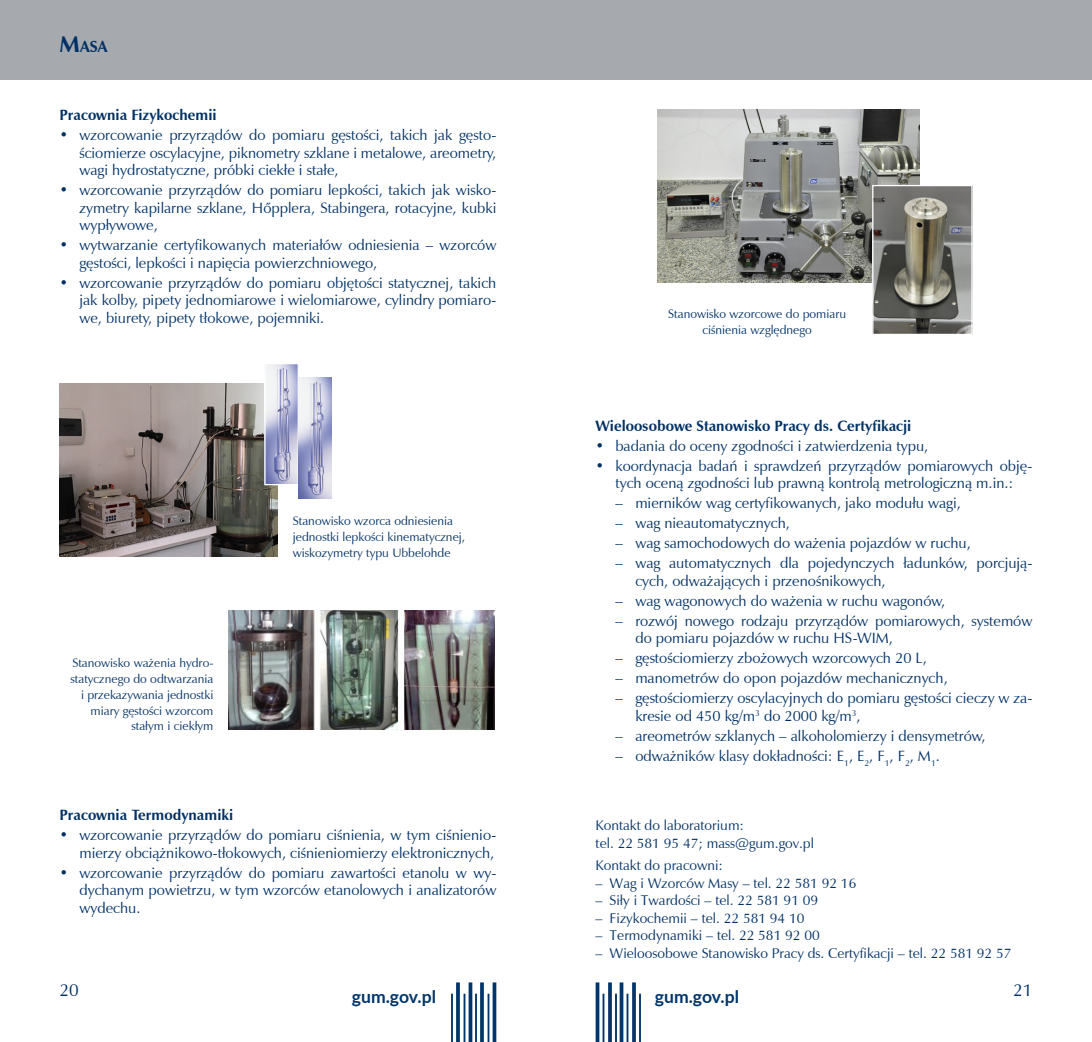
<style>
.page{position:relative;width:1092px;height:1042px;background:#fff}
.page>*{position:absolute;margin:0;border:0;box-sizing:border-box;transform-origin:0 0}
.t1{font:700 17.5px "Lato";color:#00356b}
.t2{font:17.5px "Zapf Humanist 601 L2";color:#003165}
.zywa_pagina{font:700 15.92px "Zapf Humanist 601 L2";color:#003165}
.tekst{font:14.88px/17.5px "Zapf Humanist 601 L2";color:#003165;text-align:justify}
.tekst-2{font:700 14.88px "Zapf Humanist 601 L2";color:#003165}
.dane_adresowe{font:14px "Zapf Humanist 601 L2";color:#003165}
.podpis{font:12.25px/15.8px "Zapf Humanist 601 L2";color:#003165}
.s1{font-size:22.75px}
</style>
<div class="page">
<svg style="left:595px;top:982px;width:4px;height:60px"></svg>
<svg style="left:619px;top:982px;width:4px;height:60px"></svg>
<svg style="left:608px;top:982px;width:4px;height:60px"></svg>
<hr style="left:632px;top:982px;width:3px;height:60px;background:#00356b">
<hr style="left:602px;top:993px;width:2px;height:49px;background:#00356b">
<hr style="left:626px;top:993px;width:2px;height:49px;background:#00356b">
<hr style="left:615px;top:993px;width:2px;height:49px;background:#00356b">
<hr style="left:639px;top:993px;width:2px;height:49px;background:#00356b">
<svg style="left:492px;top:982px;width:4px;height:60px"></svg>
<svg style="left:468px;top:982px;width:4px;height:60px"></svg>
<svg style="left:480px;top:982px;width:4px;height:60px"></svg>
<svg style="left:456px;top:982px;width:4px;height:60px"></svg>
<hr style="left:487px;top:993px;width:2px;height:49px;background:#00356b">
<hr style="left:463px;top:993px;width:2px;height:49px;background:#00356b">
<hr style="left:475px;top:993px;width:2px;height:49px;background:#00356b">
<hr style="left:451px;top:993px;width:2px;height:49px;background:#00356b">
<div style="left:546px;top:0;width:545px;height:79px;background:#a6a9ae"></div>
<div style="left:0;top:0;width:546px;height:79px;background:#a6a9ae"></div>
<img style="left:60px;top:383px;width:218px;height:174px">
<img style="left:266px;top:365px;width:31px;height:118px">
<div style="left:264px;top:363px;width:35px;height:122px;border:1px solid #fff"></div>
<img style="left:298px;top:378px;width:33px;height:121px">
<img style="left:228px;top:610px;width:266px;height:119px">
<img style="left:657px;top:109px;width:262px;height:174px">
<img style="left:874px;top:187px;width:96px;height:146px">
<div style="left:872px;top:185px;width:100px;height:150px;border:1px solid #fff"></div>
<p class="zywa_pagina" style="left:60px;top:36px;width:50px"><span class="s1">M</span>ASA</p>
<p class="tekst-2" style="left:60px;top:106px;width:158px">Pracownia Fizykochemii</p>
<p class="tekst" style="left:79px;top:126px;width:418px;text-indent:-20px">• wzorcowanie przyrządów do pomiaru gęstości, takich jak gęsto&shy;ściomierze oscylacyjne, piknometry szklane i metalowe, areometry, wagi hydrostatyczne, próbki ciekłe i stałe,</p>
<p class="tekst" style="left:79px;top:181px;width:418px;text-indent:-20px">• wzorcowanie przyrządów do pomiaru lepkości, takich jak wisko&shy;zymetry kapilarne szklane, Hőpplera, Stabingera, rotacyjne, kubki wypływowe,</p>
<p class="tekst" style="left:79px;top:236px;width:418px;text-indent:-20px">• wytwarzanie certyfikowanych materiałów odniesienia – wzorców gęstości, lepkości i napięcia powierzchniowego,</p>
<p class="tekst" style="left:79px;top:274px;width:418px;text-indent:-20px">• wzorcowanie przyrządów do pomiaru objętości statycznej, takich jak kolby, pipety jednomiarowe i wielomiarowe, cylindry pomiaro&shy;we, biurety, pipety tłokowe, pojemniki.</p>
<p class="podpis" style="left:71px;top:655px;width:144px;text-align:right">Stanowisko ważenia hydro&shy;statycznego do odtwarzania i przekazywania jednostki miary gęstości wzorcom stałym i ciekłym</p>
<p class="podpis" style="left:293px;top:513px;width:174px">Stanowisko wzorca odniesienia jednostki lepkości kinematycznej, wiskozymetry typu Ubbelohde</p>
<p class="tekst-2" style="left:60px;top:805px;width:175px">Pracownia Termodynamiki</p>
<p class="tekst" style="left:60px;top:826px;width:438px;text-align:right">• wzorcowanie przyrządów do pomiaru ciśnienia, w tym ciśnienio&shy;mierzy obciążnikowo-tłokowych, ciśnieniomierzy elektronicznych,</p>
<p class="tekst" style="left:79px;top:863px;width:418px;text-indent:-20px">• wzorcowanie przyrządów do pomiaru zawartości etanolu w wy&shy;dychanym powietrzu, w tym wzorców etanolowych i analizatorów wydechu.</p>
<p class="podpis" style="left:668px;top:306px;width:179px;text-align:center">Stanowisko wzorcowe do pomiaru ciśnienia względnego</p>
<p class="tekst-2" style="left:595px;top:416px;width:317px">Wieloosobowe Stanowisko Pracy ds. Certyfikacji</p>
<p class="tekst" style="left:595px;top:437px;width:334px">• badania do oceny zgodności i zatwierdzenia typu,</p>
<p class="tekst" style="left:595px;top:457px;width:438px;text-align:center">• koordynacja badań i sprawdzeń przyrządów pomiarowych obję&shy;tych oceną zgodności lub prawną kontrolą metrologiczną m.in.:</p>
<p class="tekst" style="left:615px;top:494px;width:347px">– mierników wag certyfikowanych, jako modułu wagi,</p>
<p class="tekst" style="left:615px;top:514px;width:176px">– wag nieautomatycznych,</p>
<p class="tekst" style="left:615px;top:534px;width:357px">– wag samochodowych do ważenia pojazdów w ruchu,</p>
<p class="tekst" style="left:635px;top:554px;width:398px;text-indent:-20px">– wag automatycznych dla pojedynczych ładunków, porcjują&shy;cych, odważających i przenośnikowych,</p>
<p class="tekst" style="left:615px;top:592px;width:331px">– wag wagonowych do ważenia w ruchu wagonów,</p>
<p class="tekst" style="left:635px;top:612px;width:398px;text-indent:-20px">– rozwój nowego rodzaju przyrządów pomiarowych, systemów do pomiaru pojazdów w ruchu HS-WIM,</p>
<p class="tekst" style="left:615px;top:649px;width:313px">– gęstościomierzy zbożowych wzorcowych 20 L,</p>
<p class="tekst" style="left:615px;top:669px;width:334px">– manometrów do opon pojazdów mechanicznych,</p>
<p class="tekst" style="left:635px;top:689px;width:398px;text-indent:-20px">– gęstościomierzy oscylacyjnych do pomiaru gęstości cieczy w za&shy;kresie od 450 kg/m<sup>3</sup> do 2000 kg/m<sup>3</sup>,</p>
<p class="tekst" style="left:615px;top:726px;width:371px">– areometrów szklanych – alkoholomierzy i densymetrów,</p>
<p class="tekst" style="left:615px;top:746px;width:326px">– odważników klasy dokładności: E<sub>1</sub>, E<sub>2</sub>, F<sub>1</sub>, F<sub>2</sub>, M<sub>1</sub>.</p>
<p class="dane_adresowe" style="left:595px;top:816px;width:150px">Kontakt do laboratorium:</p>
<p class="dane_adresowe" style="left:595px;top:834px;width:220px">tel. 22 581 95 47; mass@gum.gov.pl</p>
<p class="dane_adresowe" style="left:595px;top:856px;width:129px">Kontakt do pracowni:</p>
<p class="dane_adresowe" style="left:595px;top:874px;width:262px">– Wag i Wzorców Masy – tel. 22 581 92 16</p>
<p class="dane_adresowe" style="left:595px;top:891px;width:224px">– Siły i Twardości – tel. 22 581 91 09</p>
<p class="dane_adresowe" style="left:595px;top:909px;width:210px">– Fizykochemii – tel. 22 581 94 10</p>
<p class="dane_adresowe" style="left:595px;top:926px;width:226px">– Termodynamiki – tel. 22 581 92 00</p>
<p class="dane_adresowe" style="left:595px;top:944px;width:417px">– Wieloosobowe Stanowisko Pracy ds. Certyfikacji – tel. 22 581 92 57</p>
<p class="t2" style="left:60px;top:978px;width:21px">20</p>
<p class="t2" style="left:1013px;top:978px;width:21px">21</p>
<p class="t1" style="left:352px;top:983px;width:86px">gum.gov.pl</p>
<p class="t1" style="left:654px;top:983px;width:86px">gum.gov.pl</p>
</div>
